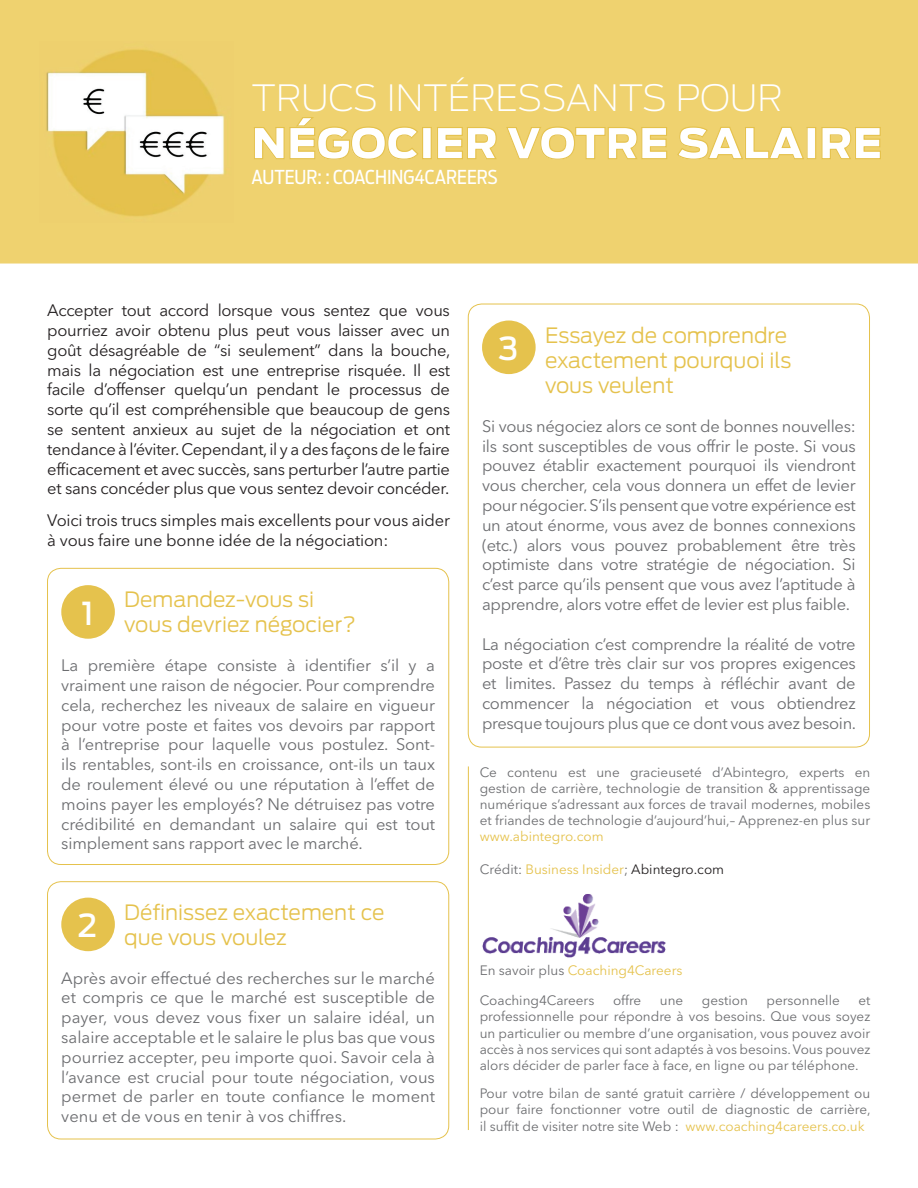
<style>
.page{position:relative;width:918px;height:1188px;background:#fff}
.page>*{position:absolute;margin:0;border:0;box-sizing:border-box;transform-origin:0 0}
.t1{font:900 42px "Antenna";color:#fff}
.t2{font:200 36px "Antenna";letter-spacing:-.005em;color:#fff}
.t3{font:500 31.5px "Antenna";color:#fff}
.t4{font:300 21px/25.2px "Antenna";color:#e5c24d}
.t5{font:19.05px "Antenna Cond";color:#fff}
.t6{font:16.5px/19.8px "Avenir Next LT Pro";letter-spacing:-.02em;color:#6c6d70;text-align:justify}
.t7{font:16.5px/19.8px "Avenir Next LT Pro";letter-spacing:-.01em;color:#231f20;text-align:justify}
.t8{font:13.5px/16.2px "Avenir Next LT Pro";color:#6c6d70;text-align:justify}
.t9{font:13.5px "Avenir Next LT Pro";color:#e5c24d}
.s1{color:#6c6d70}
.s2{color:#231f20}
.s3{color:#e5c24d}
</style>
<div class="page">
<div style="left:0;top:0;width:918px;height:264px;background:#efd26f"></div>
<div style="left:61px;top:585px;width:54px;height:54px;background:#e5c24d;border-radius:50%"></div>
<div style="left:47px;top:568px;width:402px;height:297px;border:1px solid #e5c24d;border-radius:14px"></div>
<div style="left:47px;top:881px;width:402px;height:258px;border:1px solid #e5c24d;border-radius:14px"></div>
<div style="left:61px;top:898px;width:54px;height:53px;background:#e5c24d;border-radius:50%"></div>
<div style="left:482px;top:321px;width:54px;height:53px;background:#e5c24d;border-radius:50%"></div>
<hr style="left:468px;top:766px;width:1px;height:364px;background:#e5c24d">
<img style="left:482px;top:894px;width:184px;height:64px">
<svg style="left:253px;top:117px;width:166px;height:43px;background:#edcf6a"></svg>
<div style="left:422px;top:127px;width:10px;height:32px;border:1px solid #e5c24d"></div>
<svg style="left:436px;top:126px;width:62px;height:34px;background:#ecce68"></svg>
<svg style="left:505px;top:126px;width:163px;height:34px;background:#edcf69"></svg>
<svg style="left:676px;top:126px;width:129px;height:34px;background:#edcf69"></svg>
<div style="left:806px;top:127px;width:10px;height:32px;border:1px solid #e5c24d"></div>
<svg style="left:821px;top:126px;width:61px;height:34px;background:#ecce68"></svg>
<img style="left:40px;top:41px;width:193px;height:181px">
<h2 class="t2" style="left:252px;top:76px;width:533px">TRUCS INTÉRESSANTS POUR</h2>
<h1 class="t1" style="left:252px;top:118px;width:633px">NÉGOCIER VOTRE SALAIRE</h1>
<p class="t5" style="left:252px;top:166px;width:248px">AUTEUR: : COACHING4CAREERS</p>
<p class="t7" style="left:47px;top:301px;width:405px">Accepter tout accord lorsque vous sentez que vous pourriez avoir obtenu plus peut vous laisser avec un goût désagréable de “si seulement” dans la bouche, mais la négociation est une entreprise risquée. Il est facile d’offenser quelqu’un pendant le processus de sorte qu’il est compréhensible que beaucoup de gens se sentent anxieux au sujet de la négociation et ont tendance à l’éviter. Cependant, il y a des façons de le faire efficacement et avec succès, sans perturber l’autre partie et sans concéder plus que vous sentez devoir concéder.</p>
<p class="t7" style="left:47px;top:511px;width:404px">Voici trois trucs simples mais excellents pour vous aider à vous faire une bonne idée de la négociation:</p>
<h3 class="t3" style="left:81px;top:594px;width:14px">1</h3>
<p class="t4" style="left:124px;top:587px;width:233px">Demandez-vous si vous devriez négocier?</p>
<p class="t6" style="left:61px;top:655px;width:375px">La première étape consiste à identifier s’il y a vraiment une raison de négocier. Pour comprendre cela, recherchez les niveaux de salaire en vigueur pour votre poste et faites vos devoirs par rapport à l’entreprise pour laquelle vous postulez. Sont&shy;ils rentables, sont-ils en croissance, ont-ils un taux de roulement élevé ou une réputation à l’effet de moins payer les employés? Ne détruisez pas votre crédibilité en demandant un salaire qui est tout simplement sans rapport avec le marché.</p>
<h3 class="t3" style="left:78px;top:907px;width:21px">2</h3>
<p class="t4" style="left:124px;top:900px;width:262px">Définissez exactement ce que vous voulez</p>
<p class="t6" style="left:61px;top:968px;width:375px">Après avoir effectué des recherches sur le marché et compris ce que le marché est susceptible de payer, vous devez vous fixer un salaire idéal, un salaire acceptable et le salaire le plus bas que vous pourriez accepter, peu importe quoi. Savoir cela à l’avance est crucial pour toute négociation, vous permet de parler en toute confiance le moment venu et de vous en tenir à vos chiffres.</p>
<h3 class="t3" style="left:498px;top:330px;width:21px">3</h3>
<p class="t4" style="left:545px;top:322px;width:248px">Essayez de comprendre exactement pourquoi ils vous veulent</p>
<p class="t6" style="left:482px;top:416px;width:375px">Si vous négociez alors ce sont de bonnes nouvelles: ils sont susceptibles de vous offrir le poste. Si vous pouvez établir exactement pourquoi ils viendront vous chercher, cela vous donnera un effet de levier pour négocier. S’ils pensent que votre expérience est un atout énorme, vous avez de bonnes connexions (etc.) alors vous pouvez probablement être très optimiste dans votre stratégie de négociation. Si c’est parce qu’ils pensent que vous avez l’aptitude à apprendre, alors votre effet de levier est plus faible.</p>
<p class="t6" style="left:482px;top:634px;width:376px">La négociation c’est comprendre la réalité de votre poste et d’être très clair sur vos propres exigences et limites. Passez du temps à réfléchir avant de commencer la négociation et vous obtiendrez presque toujours plus que ce dont vous avez besoin.</p>
<p class="t8" style="left:480px;top:764px;width:392px">Ce contenu est une gracieuseté d’Abintegro, experts en gestion de carrière, technologie de transition &amp; apprentissage numérique s’adressant aux forces de travail modernes, mobiles et friandes de technologie d’aujourd’hui,– Apprenez-en plus sur</p>
<p class="t9" style="left:480px;top:829px;width:125px">www.abintegro.com</p>
<p class="t9" style="left:480px;top:861px;width:246px"><span class="s1">Crédit:</span> Business Insider<span class="s1">;</span> <span class="s2">Abintegro.com</span></p>
<p class="t9" style="left:480px;top:963px;width:204px"><span class="s1">En savoir plus</span> Coaching4Careers</p>
<p class="t8" style="left:480px;top:992px;width:116px">Coaching4Careers</p>
<p class="t8" style="left:613px;top:992px;width:30px">offre</p>
<p class="t8" style="left:660px;top:992px;width:25px">une</p>
<p class="t8" style="left:702px;top:992px;width:47px">gestion</p>
<p class="t8" style="left:766px;top:992px;width:75px">personnelle</p>
<p class="t8" style="left:480px;top:992px;width:392px;text-indent:379px">et professionnelle pour répondre à vos besoins. Que vous soyez un particulier ou membre d’une organisation, vous pouvez avoir accès à nos services qui sont adaptés à vos besoins. Vous pouvez alors décider de parler face à face, en ligne ou par téléphone.</p>
<p class="t8" style="left:480px;top:1085px;width:393px">Pour votre bilan de santé gratuit carrière / développement ou pour faire fonctionner votre outil de diagnostic de carrière, il suffit de visiter notre site Web : <span class="s3">www.coaching4careers.co.uk</span></p>
</div>
